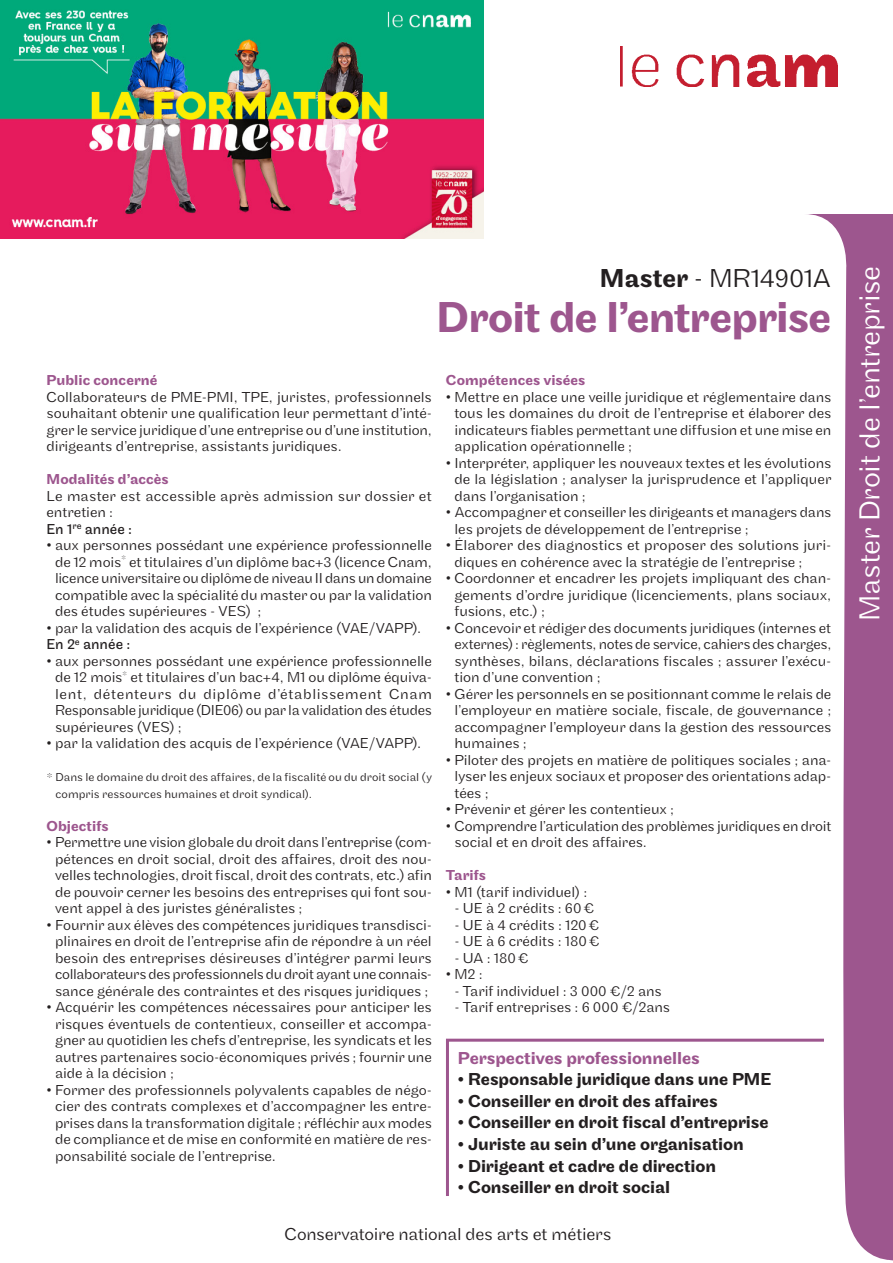
<style>
.page{position:relative;width:893px;height:1263px;background:#fff}
.page>*{position:absolute;margin:0;border:0;box-sizing:border-box;transform-origin:0 0}
.t1{font:500 45px "Maple";letter-spacing:-.02em;color:#9d568e}
.t2{font:300 30px "Maple";letter-spacing:-.01em;color:#fff}
.en_tete{font:300 27px "Maple";letter-spacing:-.015em;color:#231f20}
.t3{font:500 18px "Maple";letter-spacing:-.005em;color:#231f20}
.Texte_courant{font:300 18px "Maple";letter-spacing:-.01em;color:#231f20}
.t4{font:500 18px "Maple";letter-spacing:-.005em;color:#9d568e}
.texte{font:300 15px/16.5px "Maple";letter-spacing:-.005em;color:#231f20;text-align:justify}
.texte-2{font:500 15px "Maple";letter-spacing:.005em;color:#9d568e}
.Texte_courant-2{font:500 15px "Maple";letter-spacing:.005em;color:#9d568e}
.texte-3{font:15px "Maple";letter-spacing:-.005em;color:#231f20}
.texte-4{font:300 12px/16.5px "Maple";letter-spacing:.005em;color:#231f20}
.s1{font-weight:500}
</style>
<div class="page">
<svg style="left:446px;top:1038px;width:358px;height:158px"></svg>
<svg style="left:804px;top:214px;width:89px;height:1047px;fill:#9d568e"></svg>
<img style="left:621px;top:47px;width:217px;height:40px">
<img style="left:0;top:0;width:484px;height:239px">
<p class="en_tete" style="left:600px;top:262px;width:233px"><span class="s1">Master</span> - MR14901A</p>
<p class="t1" style="left:437px;top:291px;width:396px">Droit de l’entreprise</p>
<p class="Texte_courant-2" style="left:47px;top:372px;width:112px">Public concerné</p>
<p class="texte" style="left:47px;top:389px;width:387px">Collaborateurs de PME-PMI, TPE, juristes, professionnels souhaitant obtenir une qualification leur permettant d’inté&shy;grer le service juridique d’une entreprise ou d’une institution, dirigeants d’entreprise, assistants juridiques.</p>
<p class="texte-2" style="left:47px;top:471px;width:124px">Modalités d’accès</p>
<p class="texte" style="left:47px;top:488px;width:387px">Le master est accessible après admission sur dossier et entretien :</p>
<p class="texte-3" style="left:47px;top:520px;width:87px">En 1<sup>re</sup> année :</p>
<p class="texte" style="left:55px;top:537px;width:378px;text-indent:-9px">• aux personnes possédant une expérience professionnelle de 12 mois<sup>*</sup> et titulaires d’un diplôme bac+3 (licence Cnam, licence universitaire ou diplôme de niveau II dans un domaine compatible avec la spécialité du master ou par la validation des études supérieures - VES) ;</p>
<p class="texte" style="left:47px;top:620px;width:376px">• par la validation des acquis de l’expérience (VAE/VAPP).</p>
<p class="texte-3" style="left:47px;top:636px;width:85px">En 2<sup>e</sup> année :</p>
<p class="texte" style="left:55px;top:653px;width:378px;text-indent:-9px">• aux personnes possédant une expérience professionnelle de 12 mois<sup>*</sup> et titulaires d’un bac+4, M1 ou diplôme équiva&shy;lent, détenteurs du diplôme d’établissement Cnam Responsable juridique (DIE06) ou par la validation des études supérieures (VES) ;</p>
<p class="texte" style="left:47px;top:735px;width:376px">• par la validation des acquis de l’expérience (VAE/VAPP).</p>
<p class="texte-4" style="left:55px;top:769px;width:378px;text-indent:-9px">* Dans le domaine du droit des affaires, de la fiscalité ou du droit social (y compris ressources humaines et droit syndical).</p>
<p class="Texte_courant-2" style="left:47px;top:817px;width:64px">Objectifs</p>
<p class="texte" style="left:55px;top:834px;width:378px;text-indent:-9px">• Permettre une vision globale du droit dans l’entreprise (com&shy;pétences en droit social, droit des affaires, droit des nou&shy;velles technologies, droit fiscal, droit des contrats, etc.) afin de pouvoir cerner les besoins des entreprises qui font sou&shy;vent appel à des juristes généralistes ;</p>
<p class="texte" style="left:47px;top:917px;width:387px;text-align:center">• Fournir aux élèves des compétences juridiques transdisci&shy;plinaires en droit de l’entreprise afin de répondre à un réel besoin des entreprises désireuses d’intégrer parmi leurs collaborateurs des professionnels du droit ayant une connais&shy;sance générale des contraintes et des risques juridiques ;</p>
<p class="texte" style="left:55px;top:999px;width:378px;text-indent:-9px">• Acquérir les compétences nécessaires pour anticiper les risques éventuels de contentieux, conseiller et accompa&shy;gner au quotidien les chefs d’entreprise, les syndicats et les autres partenaires socio-économiques privés ; fournir une aide à la décision ;</p>
<p class="texte" style="left:55px;top:1082px;width:378px;text-indent:-9px">• Former des professionnels polyvalents capables de négo&shy;cier des contrats complexes et d’accompagner les entre&shy;prises dans la transformation digitale ; réfléchir aux modes de compliance et de mise en conformité en matière de res&shy;ponsabilité sociale de l’entreprise.</p>
<p class="texte-2" style="left:446px;top:372px;width:141px">Compétences visées</p>
<p class="texte" style="left:454px;top:389px;width:378px;text-indent:-9px">• Mettre en place une veille juridique et réglementaire dans tous les domaines du droit de l’entreprise et élaborer des indicateurs fiables permettant une diffusion et une mise en application opérationnelle ;</p>
<p class="texte" style="left:454px;top:455px;width:378px;text-indent:-9px">• Interpréter, appliquer les nouveaux textes et les évolutions de la législation ; analyser la jurisprudence et l’appliquer dans l’organisation ;</p>
<p class="texte" style="left:454px;top:504px;width:378px;text-indent:-9px">• Accompagner et conseiller les dirigeants et managers dans les projets de développement de l’entreprise ;</p>
<p class="texte" style="left:454px;top:537px;width:378px;text-indent:-9px">• Élaborer des diagnostics et proposer des solutions juri&shy;diques en cohérence avec la stratégie de l’entreprise ;</p>
<p class="texte" style="left:454px;top:570px;width:378px;text-indent:-9px">• Coordonner et encadrer les projets impliquant des chan&shy;gements d’ordre juridique (licenciements, plans sociaux, fusions, etc.) ;</p>
<p class="texte" style="left:454px;top:620px;width:378px;text-indent:-9px">• Concevoir et rédiger des documents juridiques (internes et externes) : règlements, notes de service, cahiers des charges, synthèses, bilans, déclarations fiscales ; assurer l’exécu&shy;tion d’une convention ;</p>
<p class="texte" style="left:454px;top:686px;width:378px;text-indent:-9px">• Gérer les personnels en se positionnant comme le relais de l’employeur en matière sociale, fiscale, de gouvernance ; accompagner l’employeur dans la gestion des ressources humaines ;</p>
<p class="texte" style="left:454px;top:752px;width:378px;text-indent:-9px">• Piloter des projets en matière de politiques sociales ; ana&shy;lyser les enjeux sociaux et proposer des orientations adap&shy;tées ;</p>
<p class="texte" style="left:446px;top:801px;width:230px">• Prévenir et gérer les contentieux ;</p>
<p class="texte" style="left:454px;top:818px;width:378px;text-indent:-9px">• Comprendre l’articulation des problèmes juridiques en droit social et en droit des affaires.</p>
<p class="texte-2" style="left:446px;top:867px;width:42px">Tarifs</p>
<p class="texte" style="left:446px;top:884px;width:143px">• M1 (tarif individuel) :</p>
<p class="texte" style="left:454px;top:900px;width:141px">- UE à 2 crédits : 60€</p>
<p class="texte" style="left:454px;top:917px;width:147px">- UE à 4 crédits : 120€</p>
<p class="texte" style="left:454px;top:933px;width:147px">- UE à 6 crédits : 180€</p>
<p class="texte" style="left:454px;top:950px;width:76px">- UA : 180€</p>
<p class="texte" style="left:446px;top:966px;width:38px">• M2 :</p>
<p class="texte" style="left:454px;top:983px;width:209px">- Tarif individuel : 3 000 €/2 ans</p>
<p class="texte" style="left:454px;top:999px;width:217px">- Tarif entreprises : 6 000 €/2ans</p>
<p class="t4" style="left:458px;top:1047px;width:243px">Perspectives professionnelles</p>
<p class="t3" style="left:458px;top:1069px;width:315px">• Responsable juridique dans une PME</p>
<p class="t3" style="left:458px;top:1090px;width:261px">• Conseiller en droit des affaires</p>
<p class="t3" style="left:458px;top:1112px;width:312px">• Conseiller en droit fiscal d’entreprise</p>
<p class="t3" style="left:458px;top:1134px;width:287px">• Juriste au sein d’une organisation</p>
<p class="t3" style="left:458px;top:1155px;width:260px">• Dirigeant et cadre de direction</p>
<p class="t3" style="left:458px;top:1177px;width:214px">• Conseiller en droit social</p>
<p class="Texte_courant" style="left:284px;top:1224px;width:329px">Conservatoire national des arts et métiers</p>
<p class="t2" style="left:852px;top:621px;width:356px;rotate:-90deg">Master Droit de l’entreprise</p>
</div>
